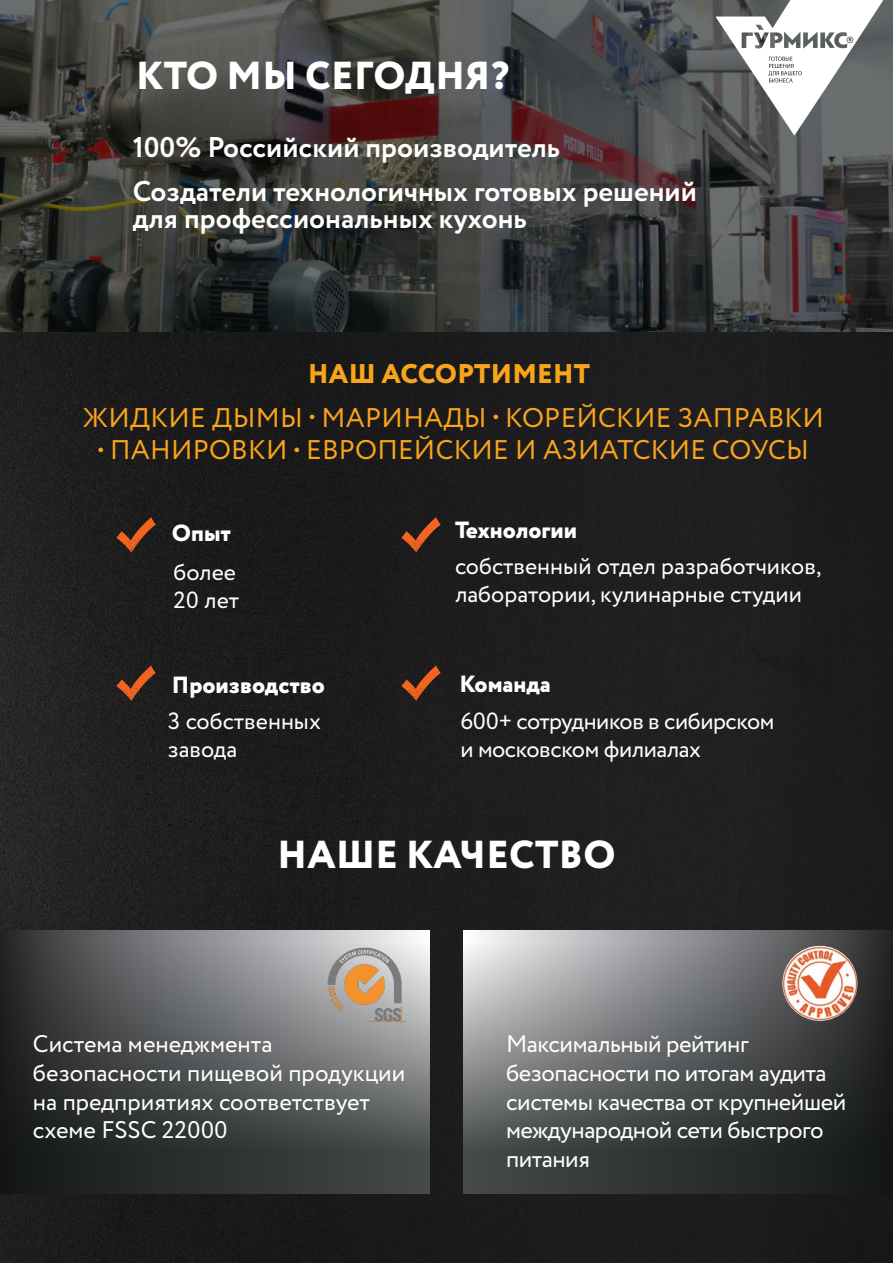
<style>
.page{position:relative;width:893px;height:1263px;background:#fff}
.page>*{position:absolute;margin:0;border:0;box-sizing:border-box;transform-origin:0 0}
.t1{font:800 39px "Circe";letter-spacing:.01em;color:#fff}
.t2{font:700 28.5px/27px "Circe";color:#fff}
.t3{font:27px "Circe";letter-spacing:.01em;color:#f9a51b}
.t4{font:800 27px "Circe";letter-spacing:.01em;color:#f9a51b}
.t5{font:24px/28.8px "Circe";letter-spacing:-.02em;color:#fff}
.t6{font:24px/28.8px "Circe";color:#fff}
.t7{font:23.4px/28px "Circe";letter-spacing:-.005em;color:#fff}
.t8{font:800 23.4px "Circe";color:#fff}
</style>
<div class="page">
<div style="left:0;top:332px;width:893px;height:931px;background:#1e1d1e"></div>
<svg style="left:1px;top:0;width:892px;height:332px;background:#3e3e3c"></svg>
<div style="left:0;top:921px;width:457px;height:300px;background:#1c1b1c"></div>
<svg style="left:4px;top:930px;width:425px;height:264px"></svg>
<div style="left:454px;top:921px;width:439px;height:300px;background:#1c1c1d"></div>
<svg style="left:463px;top:930px;width:427px;height:264px"></svg>
<img style="left:318px;top:937px;width:98px;height:97px">
<svg style="left:117px;top:517px;width:39px;height:35px"></svg>
<svg style="left:401px;top:517px;width:40px;height:35px"></svg>
<svg style="left:117px;top:665px;width:39px;height:36px"></svg>
<svg style="left:401px;top:665px;width:40px;height:36px"></svg>
<svg style="left:716px;top:0;width:177px;height:135px"></svg>
<img style="left:782px;top:946px;width:75px;height:75px;border-radius:38px">
<p class="t1" style="left:136px;top:49px;width:374px">КТО МЫ СЕГОДНЯ?</p>
<p class="t2" style="left:133px;top:135px;width:429px">100% Российский производитель</p>
<p class="t2" style="left:133px;top:179px;width:566px">Создатели технологичных готовых решений для профессиональных кухонь</p>
<p class="t4" style="left:308px;top:355px;width:283px">НАШ АССОРТИМЕНТ</p>
<p class="t3" style="left:83px;top:400px;width:742px">ЖИДКИЕ ДЫМЫ • МАРИНАДЫ • КОРЕЙСКИЕ ЗАПРАВКИ</p>
<p class="t3" style="left:98px;top:432px;width:713px">• ПАНИРОВКИ • ЕВРОПЕЙСКИЕ И АЗИАТСКИЕ СОУСЫ</p>
<p class="t8" style="left:172px;top:517px;width:61px">Опыт</p>
<p class="t8" style="left:455px;top:514px;width:124px">Технологии</p>
<p class="t7" style="left:173px;top:558px;width:64px">более</p>
<p class="t7" style="left:173px;top:586px;width:67px">20 лет</p>
<p class="t8" style="left:172px;top:669px;width:155px">Производство</p>
<p class="t7" style="left:168px;top:708px;width:154px">3 собственных завода</p>
<p class="t7" style="left:455px;top:552px;width:368px">собственный отдел разработчиков, лаборатории, кулинарные студии</p>
<p class="t8" style="left:459px;top:668px;width:93px">Команда</p>
<p class="t7" style="left:460px;top:708px;width:316px">600+ сотрудников в сибирском и московском филиалах</p>
<p class="t1" style="left:277px;top:828px;width:339px">НАШЕ КАЧЕСТВО</p>
<p class="t6" style="left:33px;top:1030px;width:374px">Система менеджмента безопасности пищевой продукции на предприятиях соответствует схеме FSSC 22000</p>
<p class="t5" style="left:506px;top:1030px;width:342px">Максимальный рейтинг безопасности по итогам аудита системы качества от крупнейшей международной сети быстрого питания</p>
</div>
